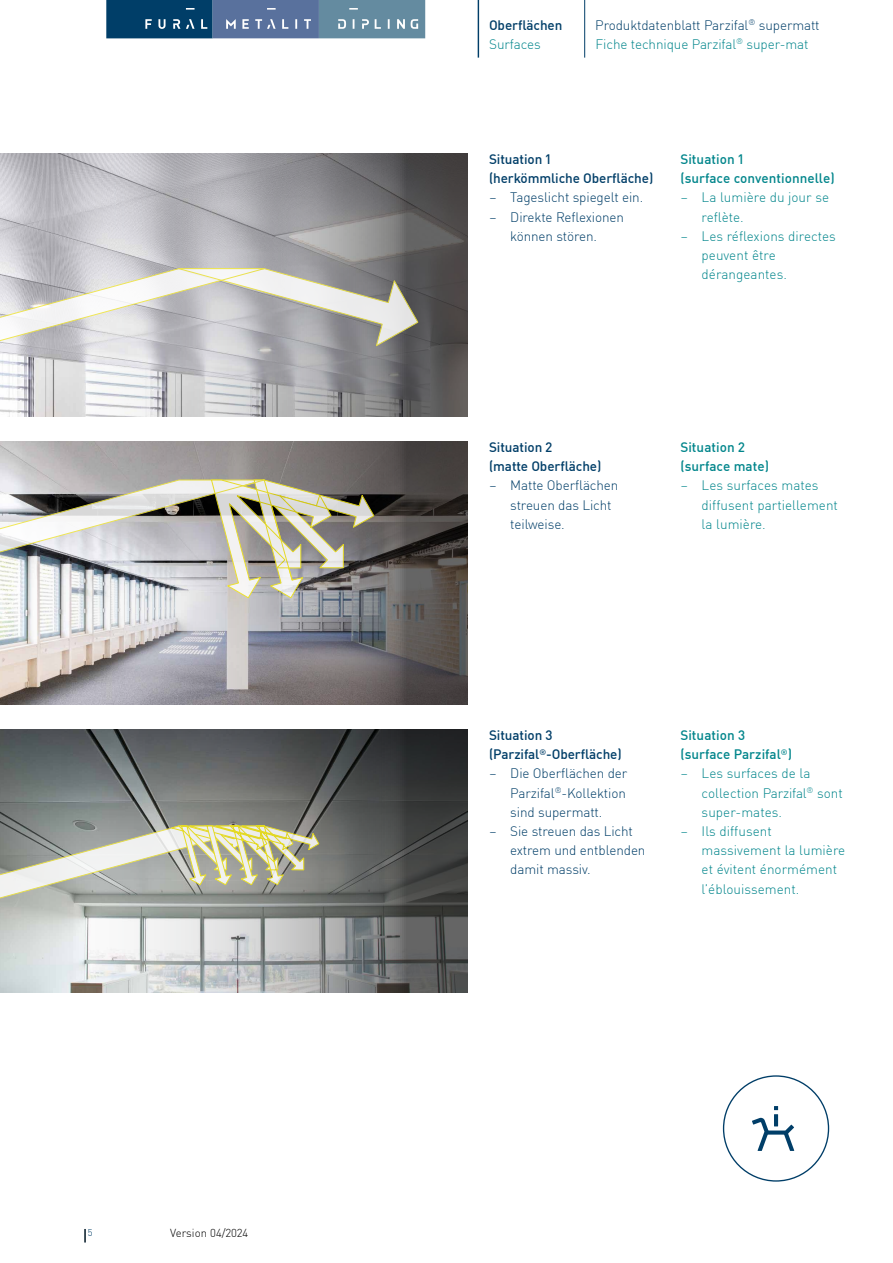
<style>
.page{position:relative;width:893px;height:1263px;background:#fff}
.page>*{position:absolute;margin:0;border:0;box-sizing:border-box;transform-origin:0 0}
.t1{font:300 13.5px/19.2px "DIN Pro";color:#00858b}
.t2{font:300 13.5px/19.2px "DIN Pro";letter-spacing:-.01em;color:#003e68}
.t3{font:500 13.5px/19.2px "DIN Pro";letter-spacing:-.005em;color:#003e68}
.t4{font:500 13.5px/19.2px "DIN Pro";letter-spacing:.005em;color:#00858b}
.t5{font:300 11.4px "DIN Pro";color:#000}
.t6{font:300 9.6px "DIN Pro";color:#003e68}
</style>
<div class="page">
<svg style="left:0;top:154px;width:468px;height:263px;background:#a2a1a4"></svg>
<svg style="left:0;top:442px;width:468px;height:263px;background:#8c888a"></svg>
<svg style="left:0;top:730px;width:468px;height:263px;background:#7d8080"></svg>
<svg style="left:85px;top:1229px;width:1px;height:13px"></svg>
<svg style="left:0;top:268px;width:419px;height:79px"></svg>
<img style="left:0;top:479px;width:375px;height:120px">
<svg style="left:0;top:825px;width:320px;height:77px"></svg>
<hr style="left:584px;top:0;width:1px;height:58px;background:#003e68">
<hr style="left:478px;top:0;width:1px;height:58px;background:#003e68">
<svg style="left:723px;top:1075px;width:106px;height:106px"></svg>
<svg style="left:106px;top:0;width:319px;height:38px;background:#497092"></svg>
<p class="t6" style="left:88px;top:1225px;width:6px">5</p>
<p class="t5" style="left:170px;top:1224px;width:80px">Version 04/2024</p>
<p class="t3" style="left:489px;top:14px;width:75px">Oberflächen</p>
<p class="t1" style="left:489px;top:33px;width:53px">Surfaces</p>
<p class="t2" style="left:595px;top:14px;width:226px">Produktdatenblatt Parzifal<sup>®</sup> supermatt</p>
<p class="t1" style="left:596px;top:33px;width:214px">Fiche technique Parzifal<sup>®</sup> super-mat</p>
<p class="t3" style="left:489px;top:149px;width:166px">Situation 1<br>(herkömmliche Oberfläche)</p>
<p class="t2" style="left:489px;top:187px;width:156px">– Tageslicht spiegelt ein.</p>
<p class="t2" style="left:489px;top:206px;width:136px;text-align:center">– Direkte Reflexionen können stören.</p>
<p class="t4" style="left:680px;top:149px;width:156px">Situation 1<br>(surface conventionnelle)</p>
<p class="t1" style="left:702px;top:187px;width:129px;text-indent:-21px">– La lumière du jour se reflète.</p>
<p class="t1" style="left:702px;top:225px;width:136px;text-indent:-21px">– Les réflexions directes peuvent être dérangeantes.</p>
<p class="t3" style="left:489px;top:437px;width:114px">Situation 2<br>(matte Oberfläche)</p>
<p class="t2" style="left:510px;top:475px;width:110px;text-indent:-21px">– Matte Oberflächen streuen das Licht teilweise.</p>
<p class="t4" style="left:680px;top:437px;width:90px">Situation 2 (surface mate)</p>
<p class="t1" style="left:702px;top:475px;width:138px;text-indent:-21px">– Les surfaces mates diffusent partiellement la lumière.</p>
<p class="t3" style="left:489px;top:725px;width:134px">Situation 3 (Parzifal<sup>®</sup>-Oberfläche)</p>
<p class="t2" style="left:510px;top:763px;width:119px;text-align:justify;text-indent:-21px">– Die Oberflächen der Parzifal<sup>®</sup>-Kollektion sind supermatt.</p>
<p class="t2" style="left:510px;top:821px;width:137px;text-indent:-21px">– Sie streuen das Licht extrem und entblenden damit massiv.</p>
<p class="t4" style="left:680px;top:725px;width:113px">Situation 3 (surface Parzifal<sup>®</sup>)</p>
<p class="t1" style="left:702px;top:763px;width:143px;text-indent:-21px">– Les surfaces de la collection Parzifal<sup>®</sup> sont super-mates.</p>
<p class="t1" style="left:702px;top:821px;width:145px;text-indent:-21px">– Ils diffusent massivement la lumière et évitent énormément l’éblouissement.</p>
</div>
